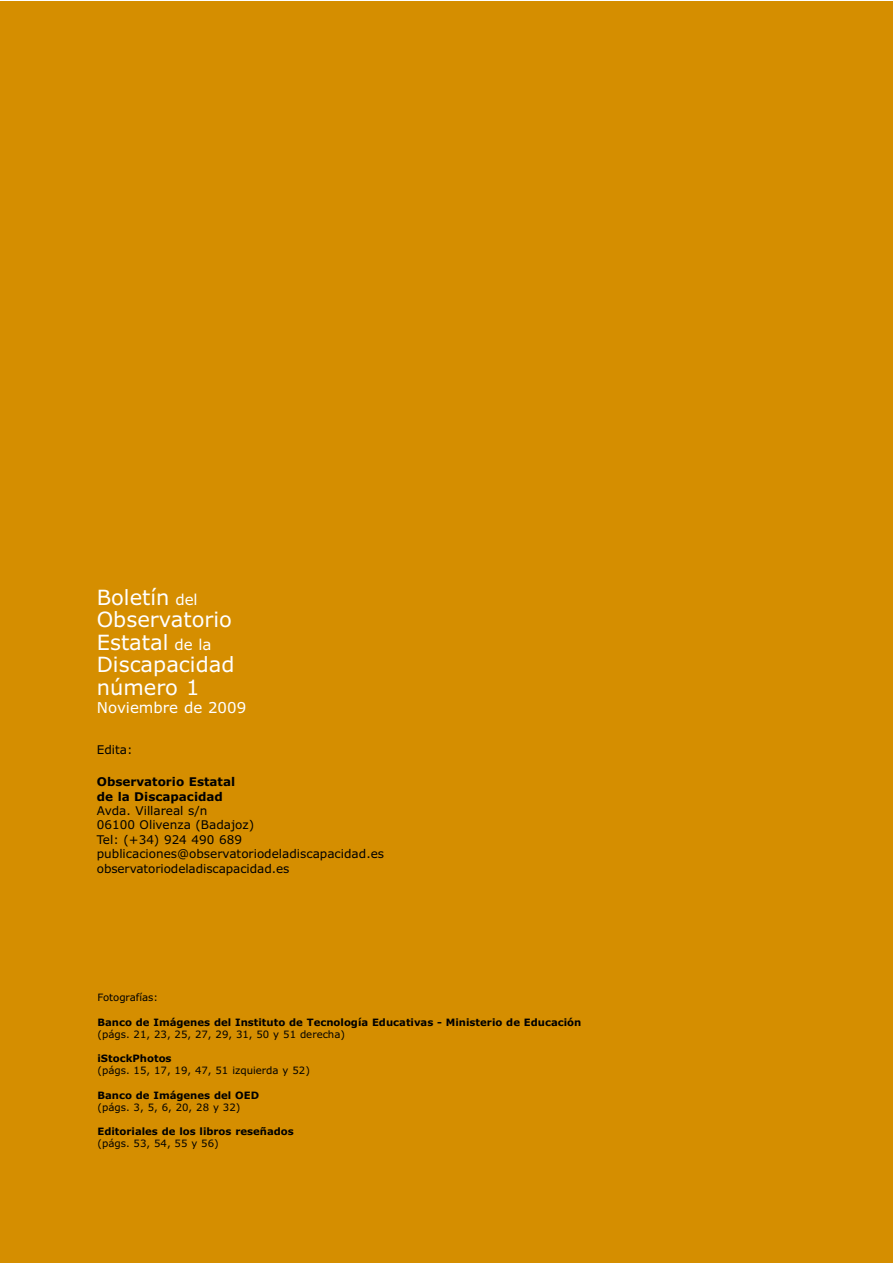
<style>
.page{position:relative;width:893px;height:1263px;background:#fff}
.page>*{position:absolute;margin:0;border:0;box-sizing:border-box;transform-origin:0 0}
.t1{font:21px/22.5px "Verdana";color:#fff}
.t2{font:15px "Verdana";color:#fff}
.t3{font:12px/14.4px "Verdana";color:#000}
.t4{font:700 12px/14.4px "Verdana";color:#000}
.t5{font:700 10.05px "Verdana";color:#000}
.t6{font:10.05px "Verdana";color:#000}
.s1{font-size:15px}
</style>
<div class="page">
<div style="left:0;top:2px;width:892px;height:1261px;background:#d58e00"></div>
<h1 class="t1" style="left:97px;top:588px;width:139px">Boletín <span class="s1">del<br></span>Observatorio<br>Estatal <span class="s1">de la<br></span>Discapacidad número 1</h1>
<p class="t2" style="left:97px;top:701px;width:151px">Noviembre de 2009</p>
<p class="t3" style="left:97px;top:743px;width:37px">Edita:</p>
<p class="t4" style="left:97px;top:776px;width:140px">Observatorio Estatal de la Discapacidad</p>
<p class="t3" style="left:97px;top:804px;width:289px">Avda. Villareal s/n<br>06100 Olivenza (Badajoz)<br>Tel: (+34) 924 490 689 publicaciones@observatoriodeladiscapacidad.es observatoriodeladiscapacidad.es</p>
<p class="t6" style="left:97px;top:994px;width:62px">Fotografías:</p>
<p class="t5" style="left:97px;top:1018px;width:485px">Banco de Imágenes del Instituto de Tecnología Educativas - Ministerio de Educación</p>
<p class="t6" style="left:97px;top:1030px;width:249px">(págs. 21, 23, 25, 27, 29, 31, 50 y 51 derecha)</p>
<p class="t5" style="left:97px;top:1054px;width:76px">iStockPhotos</p>
<p class="t6" style="left:97px;top:1067px;width:214px">(págs. 15, 17, 19, 47, 51 izquierda y 52)</p>
<p class="t5" style="left:97px;top:1091px;width:163px">Banco de Imágenes del OED</p>
<p class="t6" style="left:97px;top:1103px;width:144px">(págs. 3, 5, 6, 20, 28 y 32)</p>
<p class="t5" style="left:97px;top:1127px;width:198px">Editoriales de los libros reseñados</p>
<p class="t6" style="left:97px;top:1139px;width:123px">(págs. 53, 54, 55 y 56)</p>
</div>
